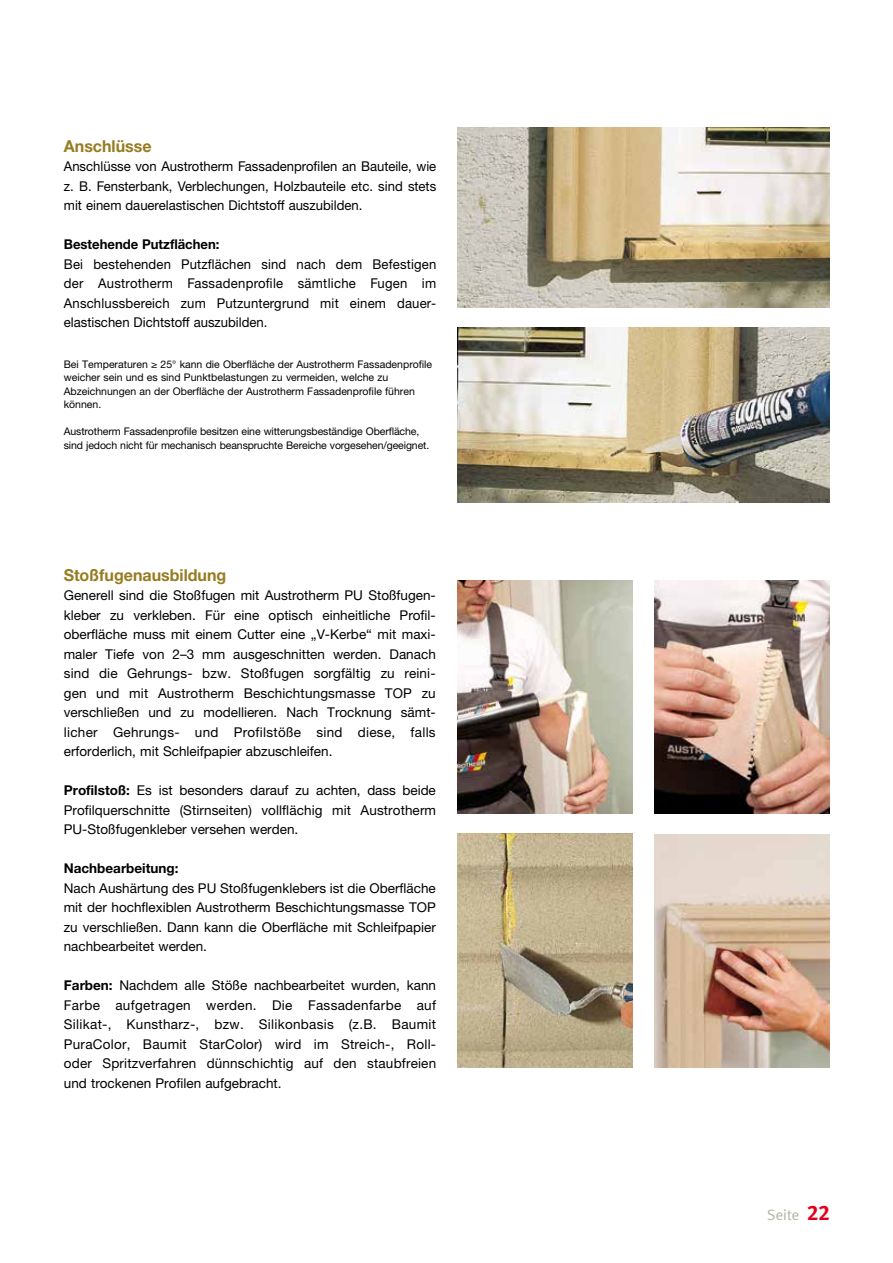
<style>
.page{position:relative;width:893px;height:1263px;background:#fff}
.page>*{position:absolute;margin:0;border:0;box-sizing:border-box;transform-origin:0 0}
.t1{font:700 16.5px "Helvetica Neue LTW1 G";color:#967c21}
.t2{font:15px "Meta Plus Normal";color:#b2b1a6}
.t3{font:13.5px/19.5px "Helvetica Neue LTW1 G";color:#000;text-align:justify}
.t4{font:700 13.5px "Helvetica Neue LTW1 G";color:#000}
.t5{font:10.5px/13.5px "Helvetica Neue LTW1 G";color:#000}
.s1{font-weight:700}
.s2{font-family:"Meta Plus Bold Caps";font-size:21px;color:#e2001a}
</style>
<div class="page">
<img style="left:654px;top:581px;width:175px;height:233px">
<img style="left:654px;top:835px;width:175px;height:233px">
<img style="left:458px;top:833px;width:175px;height:235px">
<img style="left:458px;top:581px;width:175px;height:233px">
<img style="left:458px;top:128px;width:371px;height:180px">
<img style="left:457px;top:327px;width:372px;height:175px">
<p class="t1" style="left:64px;top:135px;width:89px">Anschlüsse</p>
<p class="t3" style="left:64px;top:156px;width:374px">Anschlüsse von Austrotherm Fassadenprofilen an Bauteile, wie z. B. Fensterbank, Verblechungen, Holzbauteile etc. sind stets mit einem dauerelastischen Dichtstoff auszubilden.</p>
<p class="t4" style="left:64px;top:236px;width:157px">Bestehende Putzflächen:</p>
<p class="t3" style="left:64px;top:254px;width:374px">Bei bestehenden Putzflächen sind nach dem Befestigen der Austrotherm Fassadenprofile sämtliche Fugen im Anschlussbereich zum Putzuntergrund mit einem dauer&shy;elastischen Dichtstoff auszubilden.</p>
<p class="t5" style="left:64px;top:357px;width:370px">Bei Temperaturen ≥ 25° kann die Oberfläche der Austrotherm Fassadenprofile weicher sein und es sind Punktbelastungen zu vermeiden, welche zu Abzeichnungen an der Oberfläche der Austrotherm Fassadenprofile führen können.</p>
<p class="t5" style="left:64px;top:425px;width:367px">Austrotherm Fassadenprofile besitzen eine witterungsbeständige Oberfläche, sind jedoch nicht für mechanisch beanspruchte Bereiche vorgesehen/geeignet.</p>
<p class="t1" style="left:64px;top:564px;width:164px">Stoßfugenausbildung</p>
<p class="t3" style="left:64px;top:585px;width:374px">Generell sind die Stoßfugen mit Austrotherm PU Stoßfugen&shy;kleber zu verkleben. Für eine optisch einheitliche Profil&shy;oberfläche muss mit einem Cutter eine „V-Kerbe“ mit maxi&shy;maler Tiefe von 2–3 mm ausgeschnitten werden. Danach sind die Gehrungs- bzw. Stoßfugen sorgfältig zu reini&shy;gen und mit Austrotherm Beschichtungsmasse TOP zu verschließen und zu modellieren. Nach Trocknung sämt&shy;licher Gehrungs- und Profilstöße sind diese, falls erforderlich, mit Schleifpapier abzuschleifen.</p>
<p class="t3" style="left:64px;top:780px;width:374px"><span class="s1">Profilstoß:</span> Es ist besonders darauf zu achten, dass beide Profilquerschnitte (Stirnseiten) vollflächig mit Austrotherm PU-Stoßfugenkleber versehen werden.</p>
<p class="t4" style="left:64px;top:860px;width:116px">Nachbearbeitung:</p>
<p class="t3" style="left:64px;top:878px;width:374px">Nach Aushärtung des PU Stoßfugenklebers ist die Oberfläche mit der hochflexiblen Austrotherm Beschichtungsmasse TOP zu verschließen. Dann kann die Oberfläche mit Schleifpapier nachbearbeitet werden.</p>
<p class="t3" style="left:64px;top:975px;width:374px"><span class="s1">Farben:</span> Nachdem alle Stöße nachbearbeitet wurden, kann Farbe aufgetragen werden. Die Fassadenfarbe auf Silikat-, Kunstharz-, bzw. Silikonbasis (z.B. Baumit PuraColor, Baumit StarColor) wird im Streich-, Roll&shy;oder Spritzverfahren dünnschichtig auf den staubfreien und trockenen Profilen aufgebracht.</p>
<p class="t2" style="left:767px;top:1206px;width:64px">Seite <span class="s2">22</span></p>
</div>
